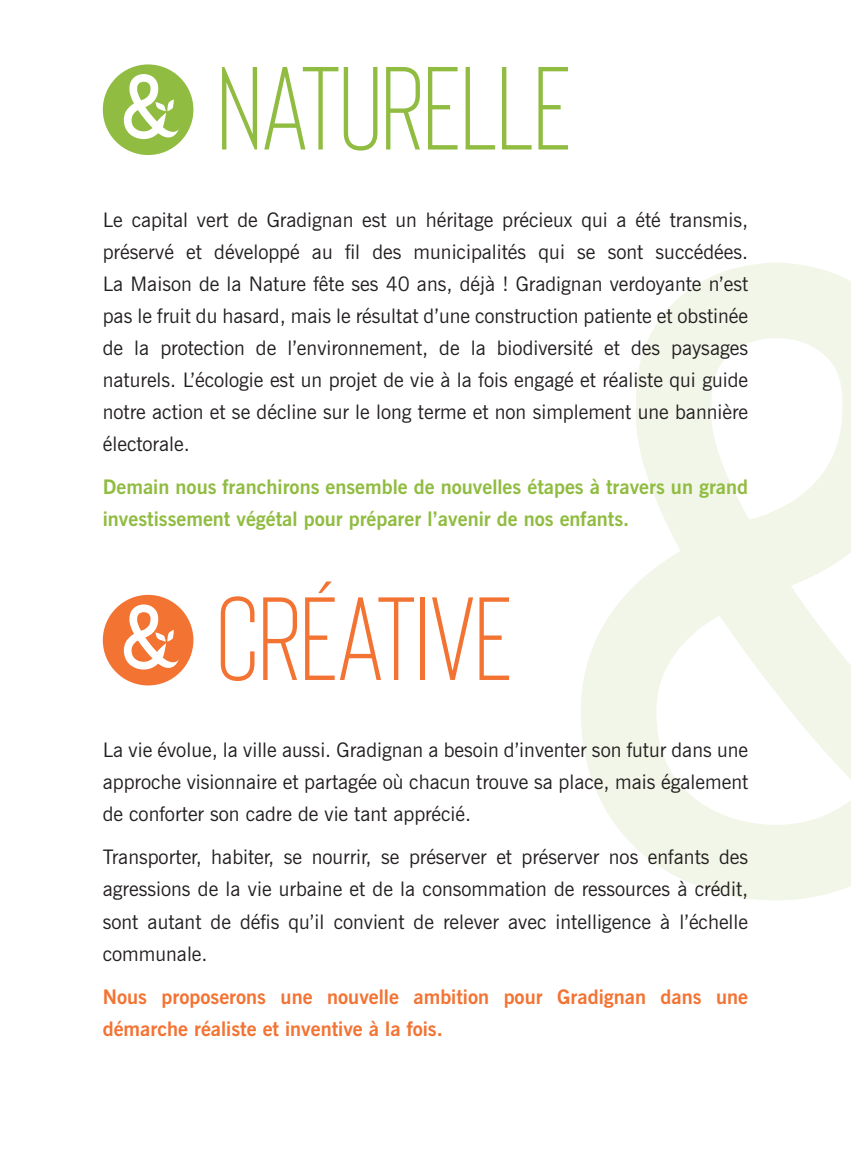
<style>
.page{position:relative;width:851px;height:1163px;background:#fff}
.page>*{position:absolute;margin:0;border:0;box-sizing:border-box;transform-origin:0 0}
.t1{font:117.8px "Bison";color:#90bc41}
.t2{font:117.8px "Bison";color:#f37333}
.t3{font:20px/32px "News Gothic BT";color:#231f20;text-align:justify}
.t4{font:700 20px/32px "News Gothic BT";color:#90bc41}
.t5{font:700 20px/32px "News Gothic BT";color:#f37333}
</style>
<div class="page">
<svg style="left:581px;top:263px;width:269px;height:637px;fill:#f2f6e8"></svg>
<div style="left:103px;top:64px;width:90px;height:91px;background:#90bc41;border-radius:50%"></div>
<svg style="left:124px;top:74px;width:55px;height:71px"></svg>
<div style="left:103px;top:594px;width:90px;height:91px;background:#f37333;border-radius:50%"></div>
<svg style="left:124px;top:604px;width:55px;height:71px"></svg>
<h1 class="t1" style="left:217px;top:36px;width:356px">NATURELLE</h1>
<p class="t3" style="left:103px;top:203px;width:646px">Le capital vert de Gradignan est un héritage précieux qui a été transmis, préservé et développé au fil des municipalités qui se sont succédées.<br>La Maison de la Nature fête ses 40 ans, déjà ! Gradignan verdoyante n’est pas le fruit du hasard, mais le résultat d’une construction patiente et obstinée de la protection de l’environnement, de la biodiversité et des paysages naturels. L’écologie est un projet de vie à la fois engagé et réaliste qui guide notre action et se décline sur le long terme et non simplement une bannière électorale.</p>
<p class="t4" style="left:103px;top:471px;width:646px">Demain nous franchirons ensemble de nouvelles étapes à travers un grand investissement végétal pour préparer l’avenir de nos enfants.</p>
<h1 class="t2" style="left:217px;top:566px;width:297px">CRÉATIVE</h1>
<p class="t3" style="left:103px;top:733px;width:646px">La vie évolue, la ville aussi. Gradignan a besoin d’inventer son futur dans une approche visionnaire et partagée où chacun trouve sa place, mais également de conforter son cadre de vie tant apprécié.</p>
<p class="t3" style="left:103px;top:841px;width:646px">Transporter, habiter, se nourrir, se préserver et préserver nos enfants des agressions de la vie urbaine et de la consommation de ressources à crédit, sont autant de défis qu’il convient de relever avec intelligence à l’échelle communale.</p>
<p class="t5" style="left:103px;top:980px;width:646px">Nous proposerons une nouvelle ambition pour Gradignan dans une démarche réaliste et inventive à la fois.</p>
</div>
